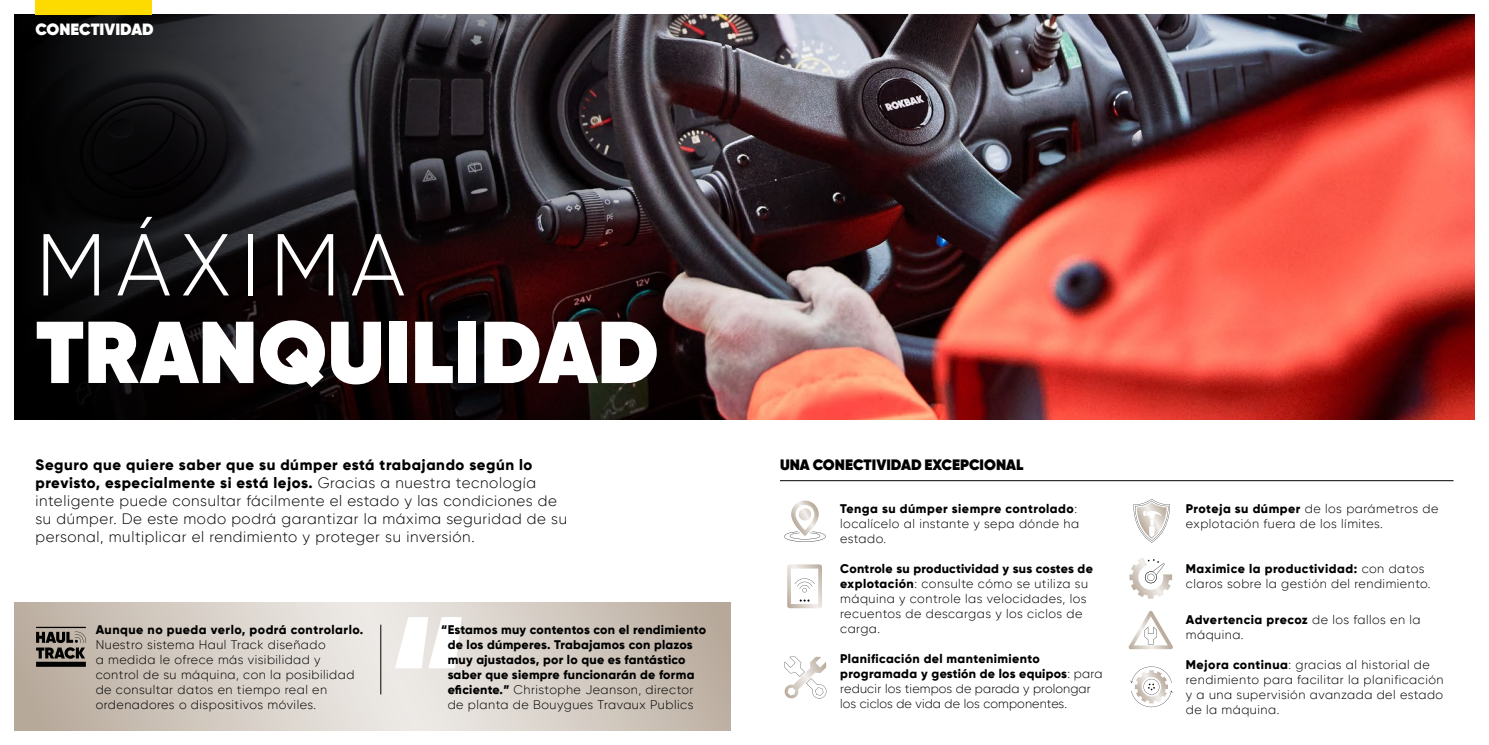
<style>
.page{position:relative;width:1489px;height:745px;background:#fff}
.page>*{position:absolute;margin:0;border:0;box-sizing:border-box;transform-origin:0 0}
.t1{font:800 87.5px "Gilroy";color:#fff}
.t2{font:300 87.5px "Gilroy";letter-spacing:.11em;color:#fff}
.t3{font:800 16.25px "Gilroy";color:#fff}
.t4{font:300 15px/18px "Gilroy";letter-spacing:.04em;color:#000}
.t5{font:800 15px "Gilroy";color:#000}
.t6{font:300 12.5px/15px "Gilroy";letter-spacing:.04em;color:#000}
.t7{font:800 12.5px/15px "Gilroy";letter-spacing:.02em;color:#000}
.t8{font:300 12.5px/15px "Gilroy";letter-spacing:.01em;color:#000}
.t9{font:800 12.5px "Gilroy";letter-spacing:.04em;color:#000}
.s1{font-weight:800}
.s2{font-weight:300}
</style>
<div class="page">
<img style="left:730px;top:14px;width:744px;height:405px">
<svg style="left:14px;top:14px;width:716px;height:405px;background:#211a1d"></svg>
<div style="left:35px;top:0;width:117px;height:14px;background:#fedb00"></div>
<svg style="left:784px;top:500px;width:41px;height:41px"></svg>
<svg style="left:787px;top:564px;width:35px;height:44px"></svg>
<svg style="left:784px;top:656px;width:43px;height:42px"></svg>
<svg style="left:1133px;top:499px;width:36px;height:43px"></svg>
<svg style="left:1129px;top:557px;width:42px;height:41px"></svg>
<svg style="left:1130px;top:666px;width:42px;height:40px"></svg>
<svg style="left:1128px;top:611px;width:45px;height:37px"></svg>
<hr style="left:780px;top:480px;width:673px;height:1px;background:#000">
<svg style="left:14px;top:602px;width:716px;height:128px;background:#d3cbc2"></svg>
<svg style="left:395px;top:616px;width:66px;height:52px"></svg>
<hr style="left:380px;top:624px;width:1px;height:70px;background:#000">
<svg style="left:36px;top:626px;width:50px;height:40px;background:#6a645c"></svg>
<h2 class="t3" style="left:36px;top:19px;width:119px">CONECTIVIDAD</h2>
<h1 class="t2" style="left:36px;top:211px;width:371px">MÁXIMA</h1>
<h1 class="t1" style="left:36px;top:296px;width:624px">TRANQUILIDAD</h1>
<p class="t4" style="left:35px;top:455px;width:533px"><span class="s1">Seguro que quiere saber que su dúmper está trabajando según lo previsto, especialmente si está lejos.</span> Gracias a nuestra tecnología inteligente puede consultar fácilmente el estado y las condiciones de su dúmper. De este modo podrá garantizar la máxima seguridad de su personal, multiplicar el rendimiento y proteger su inversión.</p>
<p class="t5" style="left:780px;top:454px;width:245px">UNA CONECTIVIDAD EXCEPCIONAL</p>
<p class="t6" style="left:840px;top:500px;width:240px"><span class="s1">Tenga su dúmper siempre controlado</span>: localícelo al instante y sepa dónde ha estado.</p>
<p class="t6" style="left:840px;top:560px;width:254px"><span class="s1">Controle su productividad y sus costes de explotación</span>: consulte cómo se utiliza su máquina y controle las velocidades, los recuentos de descargas y los ciclos de carga.</p>
<p class="t8" style="left:840px;top:650px;width:264px"><span class="s1">Planificación del mantenimiento programada y gestión de los equipos</span>: para reducir los tiempos de parada y prolongar los ciclos de vida de los componentes.</p>
<p class="t7" style="left:447px;top:622px;width:260px;text-indent:-6px">“Estamos muy contentos con el rendimiento de los dúmperes. Trabajamos con plazos muy ajustados, por lo que es fantástico saber que siempre funcionarán de forma eficiente.” <span class="s2">Christophe Jeanson, director de planta de Bouygues Travaux Publics</span></p>
<p class="t9" style="left:96px;top:621px;width:269px">Aunque no pueda verlo, podrá controlarlo.</p>
<p class="t6" style="left:96px;top:637px;width:260px">Nuestro sistema Haul Track diseñado<br>a medida le ofrece más visibilidad y control de su máquina, con la posibilidad de consultar datos en tiempo real en ordenadores o dispositivos móviles.</p>
<p class="t6" style="left:1185px;top:500px;width:254px"><span class="s1">Proteja su dúmper</span> de los parámetros de explotación fuera de los límites.</p>
<p class="t6" style="left:1185px;top:560px;width:246px"><span class="s1">Maximice la productividad:</span> con datos claros sobre la gestión del rendimiento.</p>
<p class="t6" style="left:1185px;top:612px;width:236px"><span class="s1">Advertencia precoz</span> de los fallos en la máquina.</p>
<p class="t6" style="left:1185px;top:657px;width:259px"><span class="s1">Mejora continua</span>: gracias al historial de rendimiento para facilitar la planificación y a una supervisión avanzada del estado de la máquina.</p>
</div>
